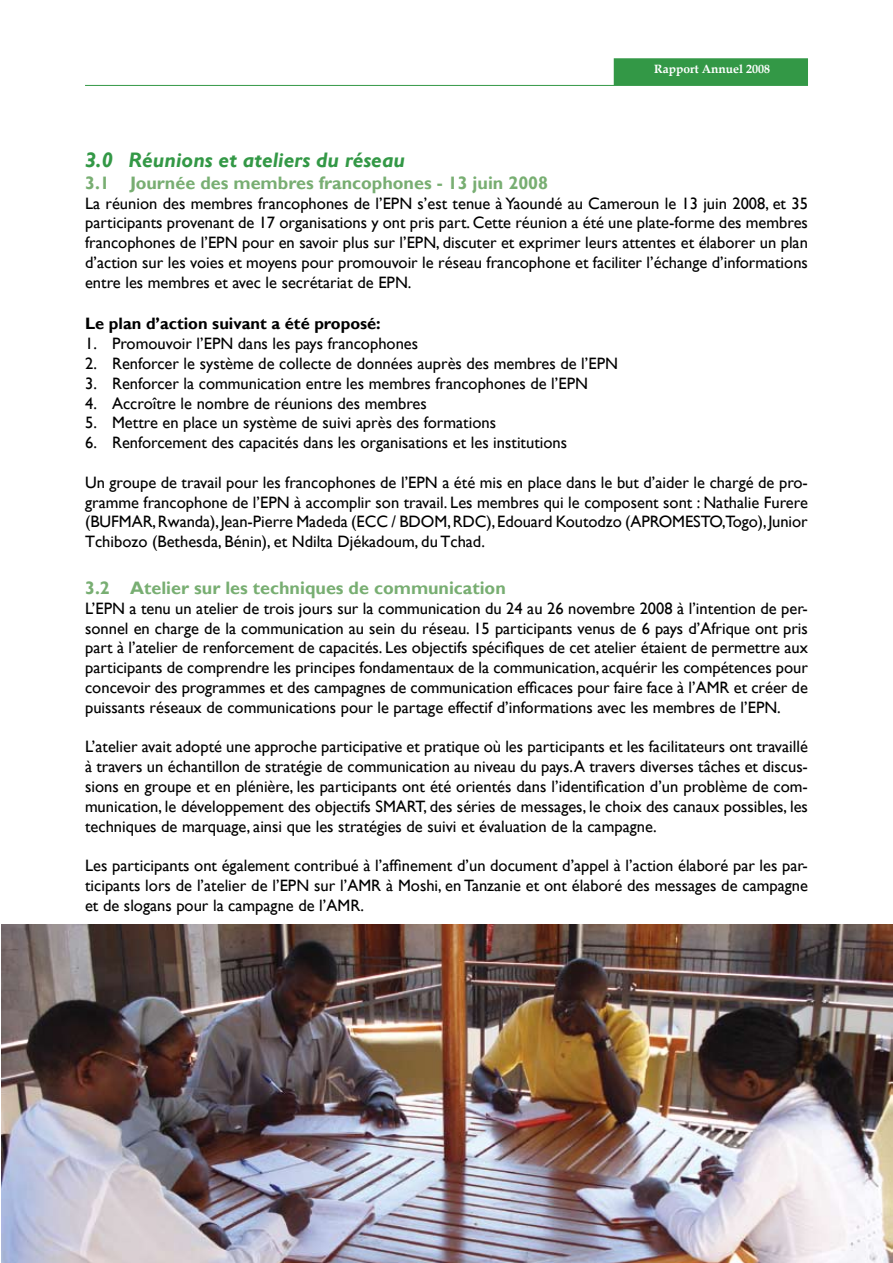
<style>
.page{position:relative;width:893px;height:1263px;background:#fff}
.page>*{position:absolute;margin:0;border:0;box-sizing:border-box;transform-origin:0 0}
.t1{font:italic 700 21px "Gill Sans";color:#339846}
.t2{font:700 18px "Gill Sans";color:#78ae72}
.t3{font:16.5px/19.8px "Gill Sans";color:#000;text-align:justify}
.t4{font:700 16.5px "Gill Sans";color:#000}
.t5{font:700 12px "Book Antiqua";color:#fff}
</style>
<div class="page">
<hr style="left:85px;top:85px;width:723px;height:1px;background:#339846">
<div style="left:614px;top:58px;width:194px;height:27px;background:#339846;border:2px solid #339846"></div>
<img style="left:1px;top:924px;width:892px;height:339px">
<p class="t5" style="left:654px;top:61px;width:117px">Rapport Annuel 2008</p>
<p class="t1" style="left:85px;top:148px;width:322px">3.0 Réunions et ateliers du réseau</p>
<p class="t2" style="left:85px;top:172px;width:465px">3.1 Journée des membres francophones - 13 juin 2008</p>
<p class="t3" style="left:85px;top:194px;width:724px">La réunion des membres francophones de l’EPN s’est tenue à Yaoundé au Cameroun le 13 juin 2008, et 35 participants provenant de 17 organisations y ont pris part. Cette réunion a été une plate-forme des membres francophones de l’EPN pour en savoir plus sur l’EPN, discuter et exprimer leurs attentes et élaborer un plan d’action sur les voies et moyens pour promouvoir le réseau francophone et faciliter l’échange d’informations entre les membres et avec le secrétariat de EPN.</p>
<p class="t4" style="left:85px;top:314px;width:297px">Le plan d’action suivant a été proposé:</p>
<p class="t3" style="left:85px;top:334px;width:335px">1. Promouvoir l’EPN dans les pays francophones</p>
<p class="t3" style="left:85px;top:354px;width:534px">2. Renforcer le système de collecte de données auprès des membres de l’EPN</p>
<p class="t3" style="left:85px;top:374px;width:504px">3. Renforcer la communication entre les membres francophones de l’EPN</p>
<p class="t3" style="left:85px;top:393px;width:343px">4. Accroître le nombre de réunions des membres</p>
<p class="t3" style="left:85px;top:413px;width:412px">5. Mettre en place un système de suivi après des formations</p>
<p class="t3" style="left:85px;top:433px;width:484px">6. Renforcement des capacités dans les organisations et les institutions</p>
<p class="t3" style="left:85px;top:473px;width:724px">Un groupe de travail pour les francophones de l’EPN a été mis en place dans le but d’aider le chargé de pro&shy;gramme francophone de l’EPN à accomplir son travail. Les membres qui le composent sont : Nathalie Furere (BUFMAR, Rwanda), Jean-Pierre Madeda (ECC / BDOM, RDC), Edouard Koutodzo (APROMESTO,Togo), Junior Tchibozo (Bethesda, Bénin), et Ndilta Djékadoum, du Tchad.</p>
<p class="t2" style="left:85px;top:577px;width:422px">3.2 Atelier sur les techniques de communication</p>
<p class="t3" style="left:85px;top:599px;width:724px">L’EPN a tenu un atelier de trois jours sur la communication du 24 au 26 novembre 2008 à l’intention de per&shy;sonnel en charge de la communication au sein du réseau. 15 participants venus de 6 pays d’Afrique ont pris part à l’atelier de renforcement de capacités. Les objectifs spécifiques de cet atelier étaient de permettre aux participants de comprendre les principes fondamentaux de la communication, acquérir les compétences pour concevoir des programmes et des campagnes de communication efficaces pour faire face à l’AMR et créer de puissants réseaux de communications pour le partage effectif d’informations avec les membres de l’EPN.</p>
<p class="t3" style="left:85px;top:737px;width:724px">L’atelier avait adopté une approche participative et pratique où les participants et les facilitateurs ont travaillé à travers un échantillon de stratégie de communication au niveau du pays. A travers diverses tâches et discus&shy;sions en groupe et en plénière, les participants ont été orientés dans l’identification d’un problème de com&shy;munication, le développement des objectifs SMART, des séries de messages, le choix des canaux possibles, les techniques de marquage, ainsi que les stratégies de suivi et évaluation de la campagne.</p>
<p class="t3" style="left:85px;top:856px;width:724px">Les participants ont également contribué à l’affinement d’un document d’appel à l’action élaboré par les par&shy;ticipants lors de l’atelier de l’EPN sur l’AMR à Moshi, en Tanzanie et ont élaboré des messages de campagne et de slogans pour la campagne de l’AMR.</p>
</div>
